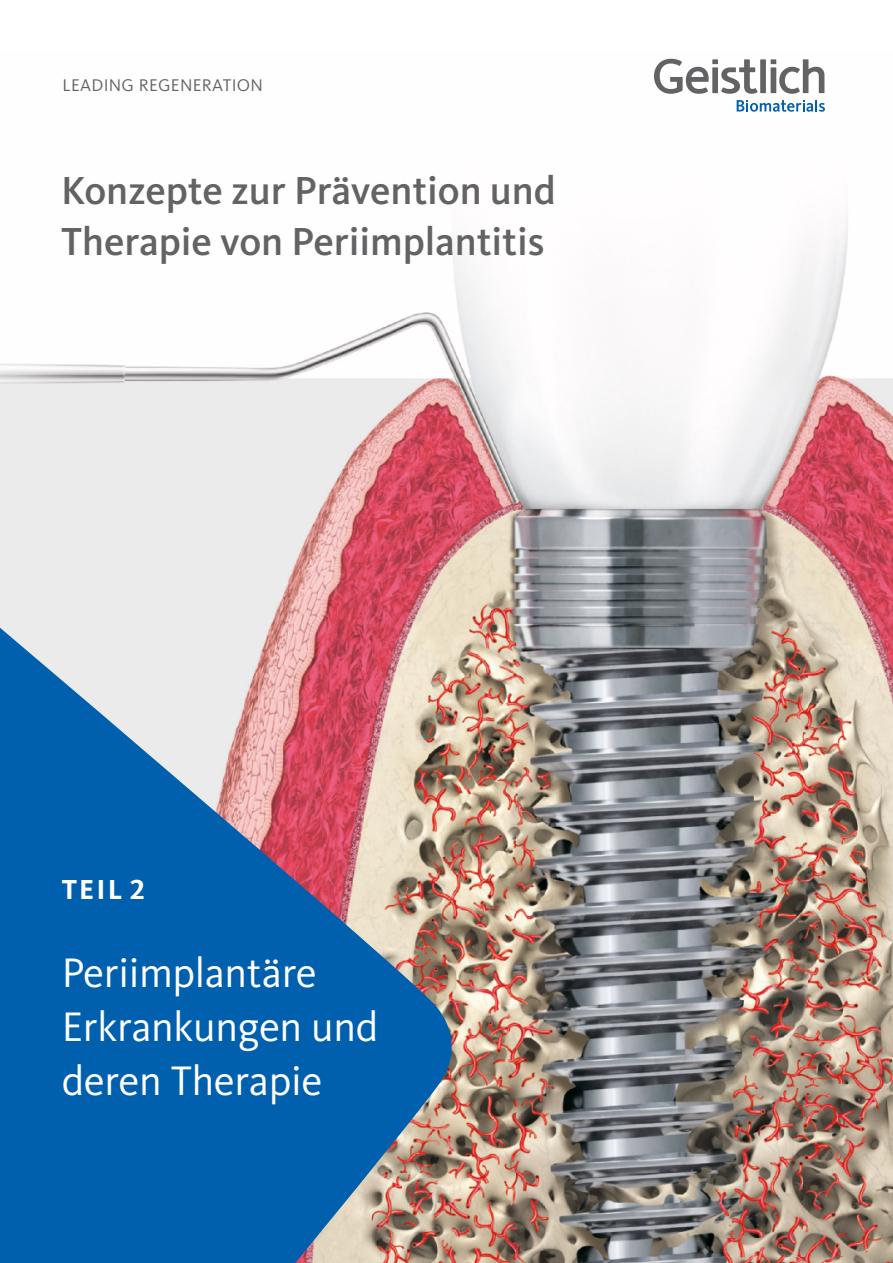
<style>
.page{position:relative;width:893px;height:1263px;background:#fff}
.page>*{position:absolute;margin:0;border:0;box-sizing:border-box;transform-origin:0 0}
.t1{font:42.75px/54px "Kievit OT";letter-spacing:-.01em;color:#fff}
.t2{font:500 40.5px/51px "Kievit OT";letter-spacing:-.005em;color:#636366}
.t3{font:700 28.5px "Kievit OT";color:#fff}
.t4{font:17.55px "Kievit Pro";letter-spacing:.015em;color:#636366}
</style>
<div class="page">
<img style="left:0;top:58px;width:893px;height:1205px">
<svg style="left:0;top:603px;width:457px;height:660px;background:#547caa"></svg>
<div style="left:760px;top:59px;width:6px;height:34px;background:#636366"></div>
<svg style="left:737px;top:100px;width:88px;height:12px"></svg>
<svg style="left:771px;top:59px;width:53px;height:35px"></svg>
<svg style="left:654px;top:59px;width:104px;height:35px"></svg>
<p class="t4" style="left:63px;top:78px;width:202px">LEADING REGENERATION</p>
<p class="t2" style="left:61px;top:168px;width:496px">Konzepte zur Prävention und<br>Therapie von Periimplantitis</p>
<p class="t3" style="left:62px;top:878px;width:84px">TEIL 2</p>
<p class="t1" style="left:62px;top:949px;width:318px">Periimplantäre<br>Erkrankungen und deren Therapie</p>
</div>
